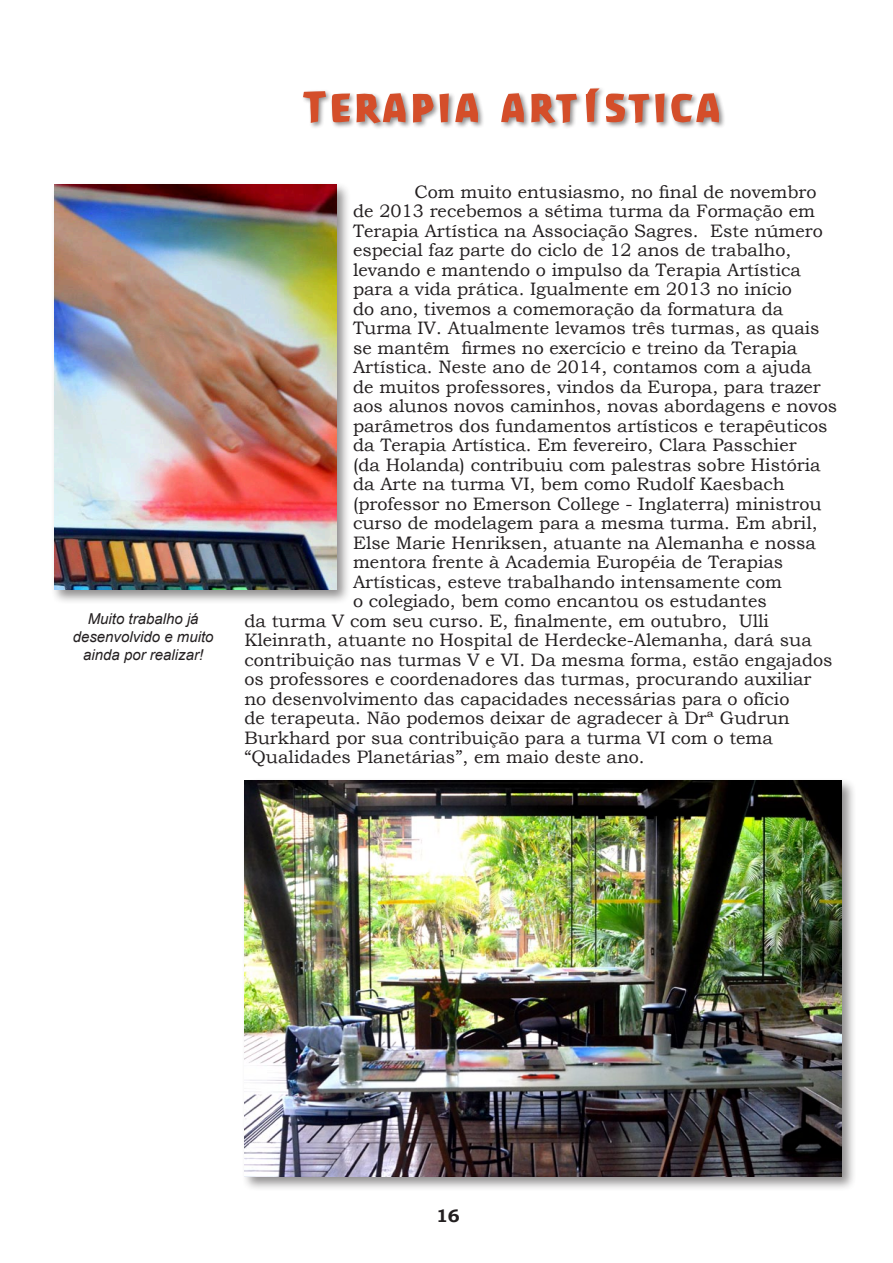
<style>
.page{position:relative;width:893px;height:1263px;background:#fff}
.page>*{position:absolute;margin:0;border:0;box-sizing:border-box;transform-origin:0 0}
.t1{font:36px "Antropos Freefont Floripa";letter-spacing:.16em;color:#d44e2a}
.t2{font:18px "Bookman Old Style";color:#231f20}
.t3{font:700 18px "Bookman Old Style";color:#231f20}
.t4{font:italic 15px/18px "Arial";color:#231f20;text-align:center}
</style>
<div class="page">
<div style="left:302px;top:87px;width:424px;height:44px;background:#231f20;opacity:.5"></div>
<svg style="left:302px;top:90px;width:177px;height:35px"></svg>
<svg style="left:499px;top:87px;width:221px;height:38px"></svg>
<div style="left:51px;top:182px;width:300px;height:423px;background:#231f20;opacity:.5"></div>
<img style="left:54px;top:185px;width:282px;height:405px">
<div style="left:241px;top:778px;width:616px;height:414px;background:#231f20;opacity:.5"></div>
<img style="left:244px;top:781px;width:598px;height:395px">
<p class="t4" style="left:73px;top:610px;width:142px">Muito trabalho já desenvolvido e muito ainda por realizar!</p>
<h1 class="t1" style="left:306px;top:85px;width:416px">Terapia artística</h1>
<p class="t2" style="left:414px;top:180px;width:404px">Com muito entusiasmo, no final de novembro</p>
<p class="t2" style="left:353px;top:199px;width:463px">de 2013 recebemos a sétima turma da Formação em</p>
<p class="t2" style="left:353px;top:219px;width:471px">Terapia Artística na Associação Sagres. Este número</p>
<p class="t2" style="left:353px;top:238px;width:440px">especial faz parte do ciclo de 12 anos de trabalho,</p>
<p class="t2" style="left:353px;top:258px;width:449px">levando e mantendo o impulso da Terapia Artística</p>
<p class="t2" style="left:353px;top:277px;width:440px">para a vida prática. Igualmente em 2013 no início</p>
<p class="t2" style="left:353px;top:297px;width:432px">do ano, tivemos a comemoração da formatura da</p>
<p class="t2" style="left:353px;top:316px;width:468px">Turma IV. Atualmente levamos três turmas, as quais</p>
<p class="t2" style="left:353px;top:336px;width:446px">se mantêm firmes no exercício e treino da Terapia</p>
<p class="t2" style="left:353px;top:355px;width:460px">Artística. Neste ano de 2014, contamos com a ajuda</p>
<p class="t2" style="left:353px;top:375px;width:469px">de muitos professores, vindos da Europa, para trazer</p>
<p class="t2" style="left:353px;top:394px;width:486px">aos alunos novos caminhos, novas abordagens e novos</p>
<p class="t2" style="left:353px;top:414px;width:476px">parâmetros dos fundamentos artísticos e terapêuticos</p>
<p class="t2" style="left:353px;top:433px;width:445px">da Terapia Artística. Em fevereiro, Clara Passchier</p>
<p class="t2" style="left:353px;top:453px;width:469px">(da Holanda) contribuiu com palestras sobre História</p>
<p class="t2" style="left:353px;top:472px;width:433px">da Arte na turma VI, bem como Rudolf Kaesbach</p>
<p class="t2" style="left:353px;top:492px;width:470px">(professor no Emerson College - Inglaterra) ministrou</p>
<p class="t2" style="left:353px;top:511px;width:466px">curso de modelagem para a mesma turma. Em abril,</p>
<p class="t2" style="left:353px;top:531px;width:464px">Else Marie Henriksen, atuante na Alemanha e nossa</p>
<p class="t2" style="left:353px;top:550px;width:432px">mentora frente à Academia Européia de Terapias</p>
<p class="t2" style="left:353px;top:570px;width:431px">Artísticas, esteve trabalhando intensamente com</p>
<p class="t2" style="left:353px;top:589px;width:415px">o colegiado, bem como encantou os estudantes</p>
<p class="t2" style="left:244px;top:609px;width:526px">da turma V com seu curso. E, finalmente, em outubro, Ulli</p>
<p class="t2" style="left:244px;top:628px;width:569px">Kleinrath, atuante no Hospital de Herdecke-Alemanha, dará sua</p>
<p class="t2" style="left:244px;top:648px;width:590px">contribuição nas turmas V e VI. Da mesma forma, estão engajados</p>
<p class="t2" style="left:244px;top:667px;width:569px">os professores e coordenadores das turmas, procurando auxiliar</p>
<p class="t2" style="left:244px;top:687px;width:547px">no desenvolvimento das capacidades necessárias para o ofício</p>
<p class="t2" style="left:244px;top:706px;width:547px">de terapeuta. Não podemos deixar de agradecer à Drª Gudrun</p>
<p class="t2" style="left:244px;top:726px;width:530px">Burkhard por sua contribuição para a turma VI com o tema</p>
<p class="t2" style="left:244px;top:745px;width:402px">“Qualidades Planetárias”, em maio deste ano.</p>
<p class="t3" style="left:436px;top:1203px;width:25px">16</p>
</div>
